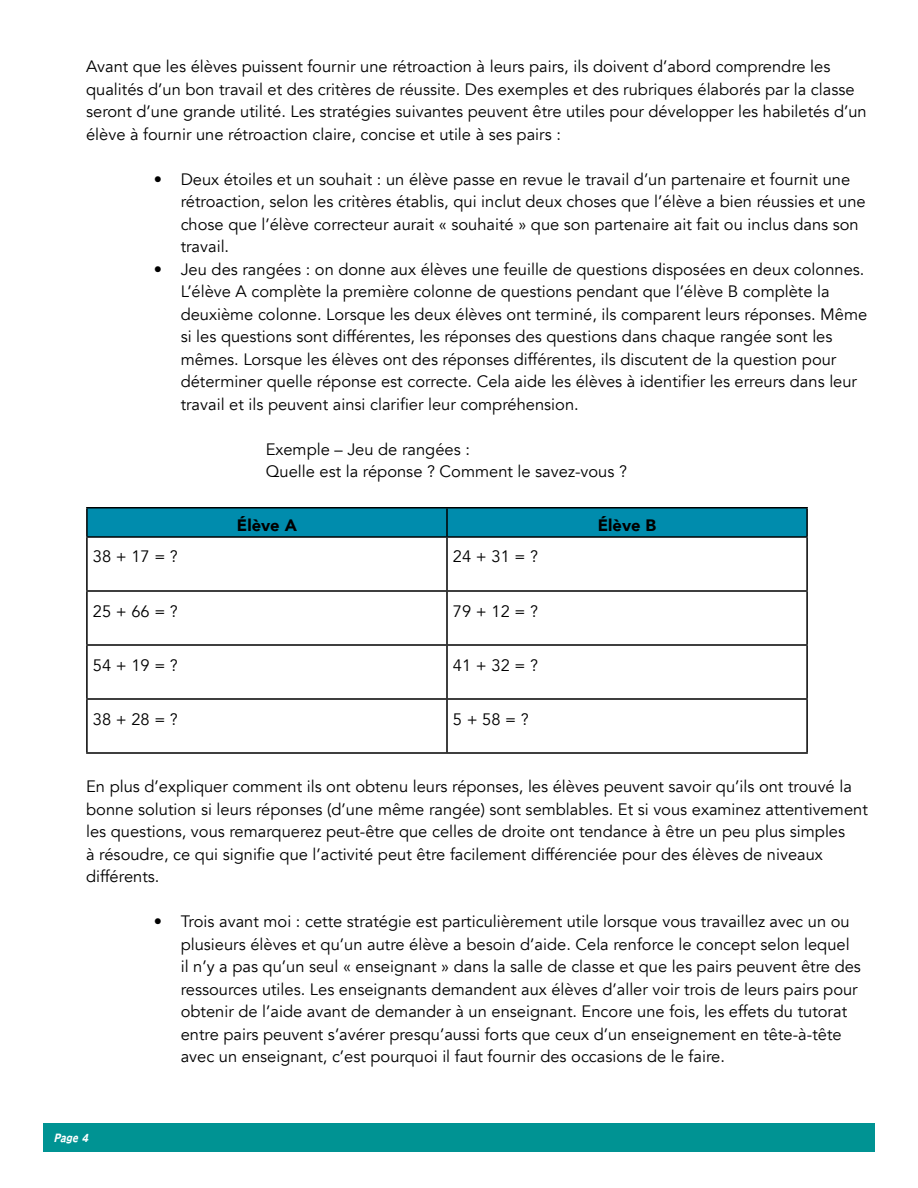
<style>
.page{position:relative;width:918px;height:1188px;background:#fff}
.page>*{position:absolute;margin:0;border:0;box-sizing:border-box;transform-origin:0 0}
.t1{font:16.5px/22.5px "Avenir";color:#000}
.t2{font:900 16.5px "Avenir";color:#000}
.t3{font:italic 700 condensed 10.5px "Adams";color:#fff}
</style>
<div class="page">
<div style="left:43px;top:1124px;width:832px;height:28px;background:#009393"></div>
<div style="left:88px;top:508px;width:718px;height:28px;background:#008cad"></div>
<hr style="left:86px;top:507px;width:361px;height:1px;background:#000">
<hr style="left:86px;top:508px;width:2px;height:28px;background:#000">
<hr style="left:447px;top:507px;width:361px;height:1px;background:#000">
<hr style="left:446px;top:508px;width:2px;height:28px;background:#000">
<hr style="left:806px;top:508px;width:2px;height:28px;background:#000">
<hr style="left:86px;top:536px;width:361px;height:2px;background:#000">
<hr style="left:86px;top:538px;width:2px;height:52px;background:#000">
<hr style="left:447px;top:536px;width:361px;height:2px;background:#000">
<hr style="left:446px;top:538px;width:2px;height:52px;background:#000">
<hr style="left:806px;top:538px;width:2px;height:52px;background:#000">
<hr style="left:86px;top:590px;width:361px;height:2px;background:#000">
<hr style="left:86px;top:592px;width:2px;height:52px;background:#000">
<hr style="left:447px;top:590px;width:361px;height:2px;background:#000">
<hr style="left:446px;top:592px;width:2px;height:52px;background:#000">
<hr style="left:806px;top:592px;width:2px;height:52px;background:#000">
<hr style="left:86px;top:644px;width:361px;height:2px;background:#000">
<hr style="left:86px;top:646px;width:2px;height:52px;background:#000">
<hr style="left:447px;top:644px;width:361px;height:2px;background:#000">
<hr style="left:446px;top:646px;width:2px;height:52px;background:#000">
<hr style="left:806px;top:646px;width:2px;height:52px;background:#000">
<hr style="left:86px;top:698px;width:361px;height:2px;background:#000">
<hr style="left:86px;top:700px;width:2px;height:52px;background:#000">
<hr style="left:447px;top:698px;width:361px;height:2px;background:#000">
<hr style="left:446px;top:700px;width:2px;height:52px;background:#000">
<hr style="left:806px;top:700px;width:2px;height:52px;background:#000">
<hr style="left:86px;top:752px;width:361px;height:2px;background:#000">
<hr style="left:447px;top:752px;width:361px;height:2px;background:#000">
<p class="t1" style="left:86px;top:55px;width:782px">Avant que les élèves puissent fournir une rétroaction à leurs pairs, ils doivent d’abord comprendre les qualités d’un bon travail et des critères de réussite. Des exemples et des rubriques élaborés par la classe seront d’une grande utilité. Les stratégies suivantes peuvent être utiles pour développer les habiletés d’un élève à fournir une rétroaction claire, concise et utile à ses pairs :</p>
<p class="t1" style="left:181px;top:168px;width:687px;text-indent:-27px">• Deux étoiles et un souhait : un élève passe en revue le travail d’un partenaire et fournit une rétroaction, selon les critères établis, qui inclut deux choses que l’élève a bien réussies et une chose que l’élève correcteur aurait « souhaité » que son partenaire ait fait ou inclus dans son travail.</p>
<p class="t1" style="left:181px;top:258px;width:688px;text-indent:-27px">• Jeu des rangées : on donne aux élèves une feuille de questions disposées en deux colonnes.<br>L’élève A complète la première colonne de questions pendant que l’élève B complète la deuxième colonne. Lorsque les deux élèves ont terminé, ils comparent leurs réponses. Même si les questions sont différentes, les réponses des questions dans chaque rangée sont les mêmes. Lorsque les élèves ont des réponses différentes, ils discutent de la question pour déterminer quelle réponse est correcte. Cela aide les élèves à identifier les erreurs dans leur travail et ils peuvent ainsi clarifier leur compréhension.</p>
<p class="t1" style="left:266px;top:438px;width:363px">Exemple – Jeu de rangées :<br>Quelle est la réponse ? Comment le savez-vous ?</p>
<p class="t2" style="left:237px;top:511px;width:61px">Élève A</p>
<p class="t2" style="left:598px;top:511px;width:60px">Élève B</p>
<p class="t1" style="left:93px;top:546px;width:86px">38 + 17 = ?</p>
<p class="t1" style="left:453px;top:546px;width:86px">24 + 31 = ?</p>
<p class="t1" style="left:93px;top:600px;width:86px">25 + 66 = ?</p>
<p class="t1" style="left:453px;top:600px;width:86px">79 + 12 = ?</p>
<p class="t1" style="left:93px;top:654px;width:86px">54 + 19 = ?</p>
<p class="t1" style="left:453px;top:654px;width:86px">41 + 32 = ?</p>
<p class="t1" style="left:93px;top:708px;width:86px">38 + 28 = ?</p>
<p class="t1" style="left:453px;top:708px;width:77px">5 + 58 = ?</p>
<p class="t1" style="left:86px;top:775px;width:783px">En plus d’expliquer comment ils ont obtenu leurs réponses, les élèves peuvent savoir qu’ils ont trouvé la bonne solution si leurs réponses (d’une même rangée) sont semblables. Et si vous examinez attentivement les questions, vous remarquerez peut-être que celles de droite ont tendance à être un peu plus simples<br>à résoudre, ce qui signifie que l’activité peut être facilement différenciée pour des élèves de niveaux différents.</p>
<p class="t1" style="left:181px;top:910px;width:682px;text-indent:-27px">• Trois avant moi : cette stratégie est particulièrement utile lorsque vous travaillez avec un ou plusieurs élèves et qu’un autre élève a besoin d’aide. Cela renforce le concept selon lequel il n’y a pas qu’un seul « enseignant » dans la salle de classe et que les pairs peuvent être des ressources utiles. Les enseignants demandent aux élèves d’aller voir trois de leurs pairs pour obtenir de l’aide avant de demander à un enseignant. Encore une fois, les effets du tutorat entre pairs peuvent s’avérer presqu’aussi forts que ceux d’un enseignement en tête-à-tête avec un enseignant, c’est pourquoi il faut fournir des occasions de le faire.</p>
<p class="t3" style="left:53px;top:1131px;width:37px">Page 4</p>
</div>
